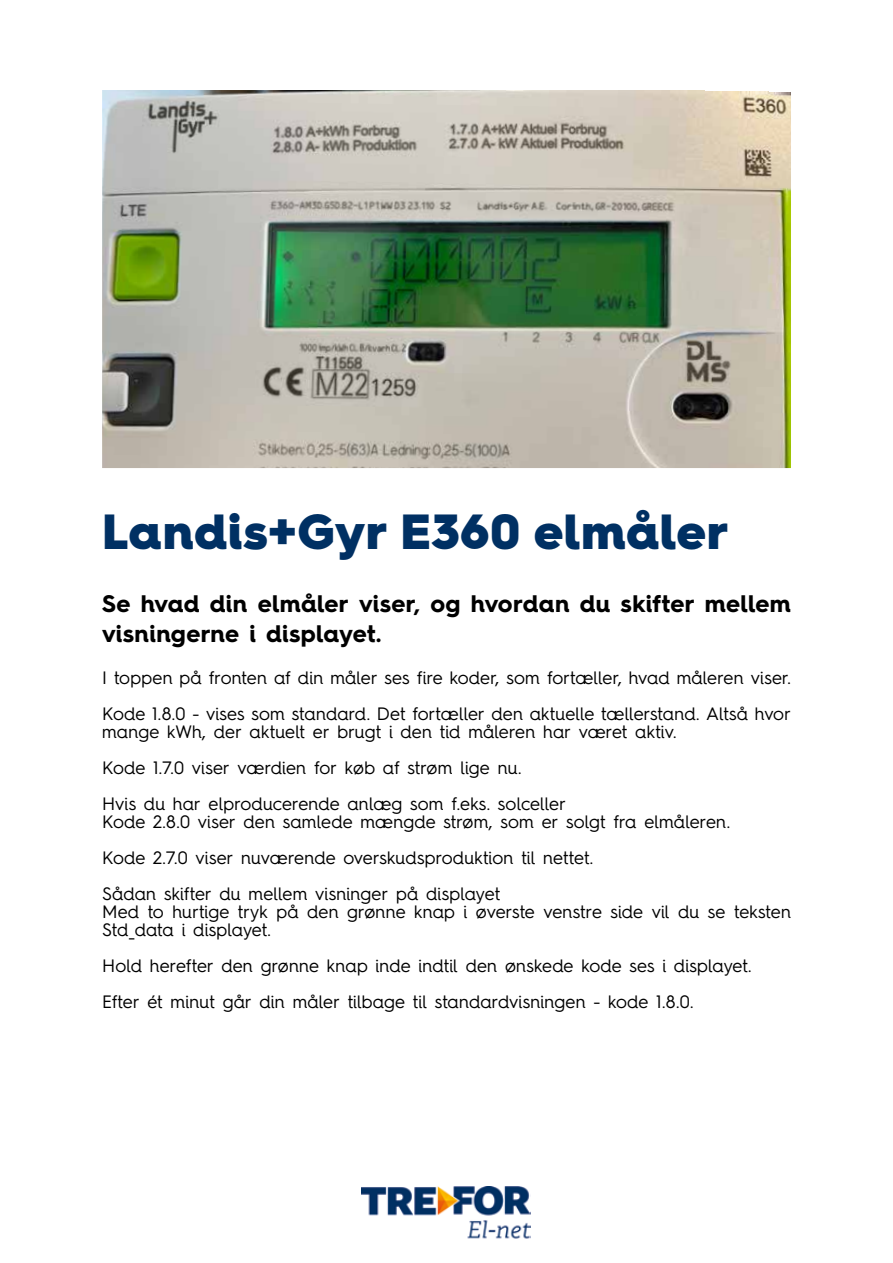
<style>
.page{position:relative;width:893px;height:1263px;background:#fff}
.page>*{position:absolute;margin:0;border:0;box-sizing:border-box;transform-origin:0 0}
.t1{font:900 49.5px "Hurme Geometric Sans 4";letter-spacing:.015em;color:#003063}
.t2{font:700 24px/30px "Hurme Geometric Sans 4";letter-spacing:.01em;color:#000}
.t3{font:18px/36px "Hurme Geometric Sans 4";letter-spacing:.005em;color:#000}
</style>
<div class="page">
<img style="left:102px;top:90px;width:689px;height:378px">
<img style="left:361px;top:1186px;width:169px;height:53px">
<h1 class="t1" style="left:102px;top:497px;width:627px">Landis+Gyr E360 elmåler</h1>
<h2 class="t2" style="left:102px;top:588px;width:690px">Se hvad din elmåler viser, og hvordan du skifter mellem visningerne i displayet.</h2>
<p class="t3" style="left:102px;top:659px;width:690px">I toppen på fronten af din måler ses fire koder, som fortæller, hvad måleren viser.<br>Kode 1.8.0 - vises som standard. Det fortæller den aktuelle tællerstand. Altså hvor</p>
<p class="t3" style="left:102px;top:713px;width:576px">mange kWh, der aktuelt er brugt i den tid måleren har været aktiv.<br>Kode 1.7.0 viser værdien for køb af strøm lige nu.<br>Hvis du har elproducerende anlæg som f.eks. solceller</p>
<p class="t3" style="left:102px;top:803px;width:629px">Kode 2.8.0 viser den samlede mængde strøm, som er solgt fra elmåleren.<br>Kode 2.7.0 viser nuværende overskudsproduktion til nettet.<br>Sådan skifter du mellem visninger på displayet</p>
<p class="t3" style="left:102px;top:902px;width:690px;line-height:18px">Med to hurtige tryk på den grønne knap i øverste venstre side vil du se teksten<br>Std_data i displayet.</p>
<p class="t3" style="left:102px;top:947px;width:651px">Hold herefter den grønne knap inde indtil den ønskede kode ses i displayet.<br>Efter ét minut går din måler tilbage til standardvisningen - kode 1.8.0.</p>
</div>
